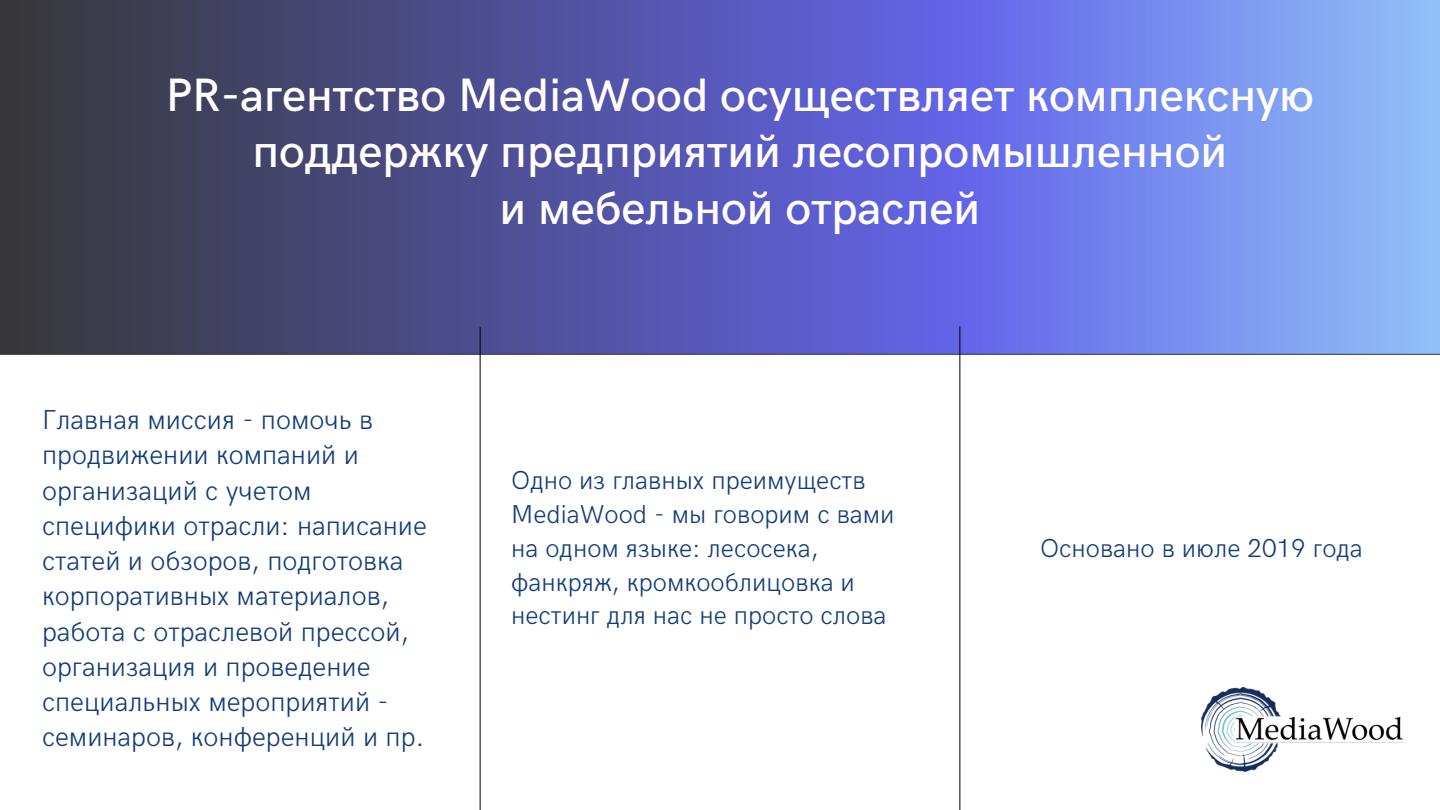
<style>
.page{position:relative;width:1440px;height:810px;background:#fff}
.page>*{position:absolute;margin:0;border:0;box-sizing:border-box;transform-origin:0 0}
.t1{font:500 47px/56.2px "HK Grotesk";color:#fff;text-align:center}
.t2{font:300 27.5px/35.2px "HK Grotesk";color:#113d79}
.t3{font:300 26px/33.8px "HK Grotesk";color:#113d79}
</style>
<div class="page">
<svg style="left:0;top:0;width:1440px;height:354px;background:#5c64b0"></svg>
<hr style="left:0;top:354px;width:1440px;height:1px;background:#000">
<hr style="left:480px;top:327px;width:1px;height:483px;background:#000">
<hr style="left:959px;top:327px;width:1px;height:483px;background:#000">
<img style="left:1201px;top:687px;width:202px;height:84px">
<h1 class="t1" style="left:166px;top:69px;width:1141px">PR-агентство MediaWood осуществляет комплексную поддержку предприятий лесопромышленной<br>и мебельной отраслей</h1>
<p class="t2" style="left:42px;top:403px;width:386px">Главная миссия - помочь в продвижении компаний и организаци й с учетом специфики отрасли: написание статей и обзоров, подготовка корпорати вных материалов, работа с отраслевой п рессой , организация и проведение специальных мероприятий - семи наров, конференци й и п р.</p>
<p class="t3" style="left:511px;top:465px;width:380px">Одно из главных преимуществ<br>MediaWood - мы говори м с вами на одном язы ке: лесосека, фанкряж, кромкообли цовка и нестинг для нас не просто слова</p>
<p class="t3" style="left:1040px;top:532px;width:324px">Основано в июле 2019 года</p>
</div>
